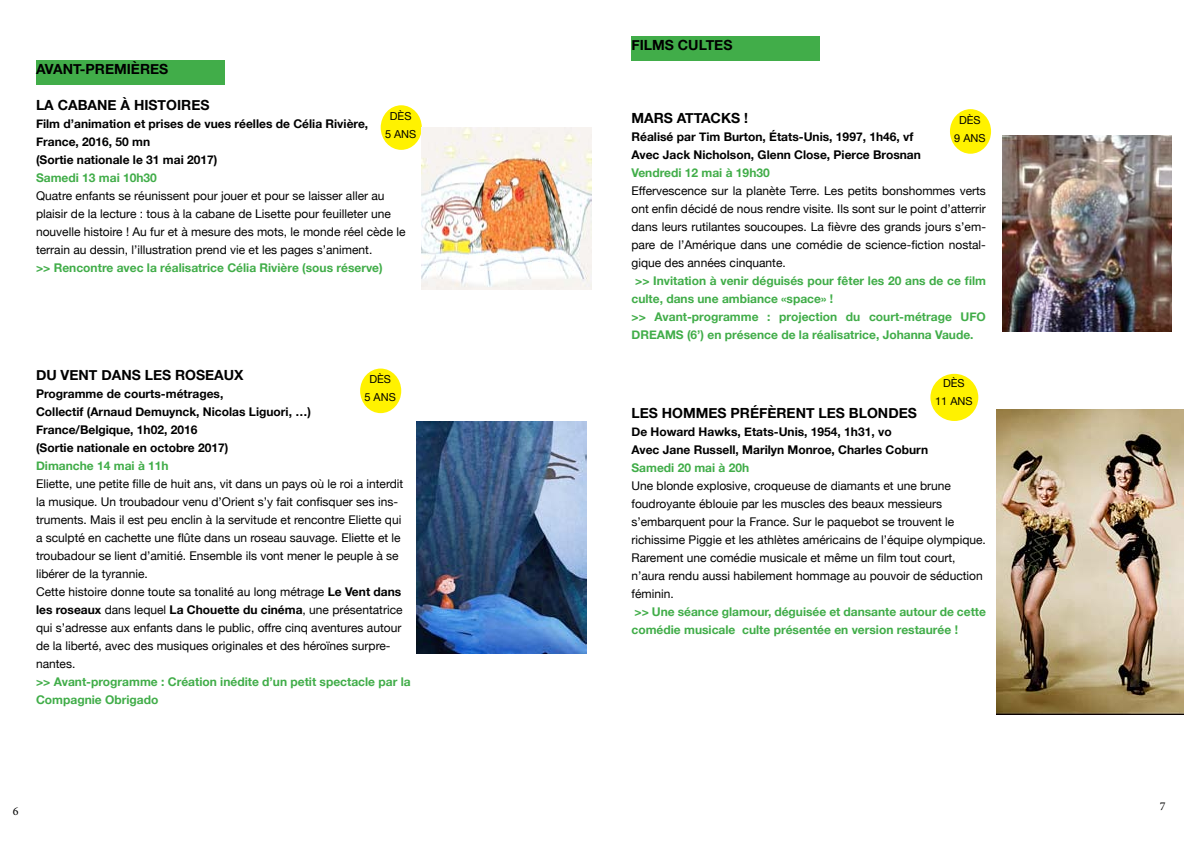
<style>
.page{position:relative;width:1191px;height:842px;background:#fff}
.page>*{position:absolute;margin:0;border:0;box-sizing:border-box;transform-origin:0 0}
.t1{font:700 14px "Helvetica Neue";color:#000}
.t2{font:12px/18px "Helvetica Neue";color:#000}
.t3{font:700 12px/18px "Helvetica Neue";color:#41ad49}
.t4{font:700 12px/18px "Helvetica Neue";color:#000}
.t5{font:12px "Minion Pro";color:#000}
.t6{font:11px/18px "Helvetica Neue";color:#000;text-align:center}
.s1{font-weight:700}
</style>
<div class="page">
<div style="left:36px;top:60px;width:188px;height:24px;background:#41ad49"></div>
<div style="left:381px;top:105px;width:41px;height:45px;background:#fff200;border-radius:50%"></div>
<div style="left:360px;top:369px;width:41px;height:44px;background:#fff200;border-radius:50%"></div>
<img style="left:422px;top:128px;width:169px;height:161px">
<img style="left:417px;top:421px;width:169px;height:232px">
<div style="left:631px;top:36px;width:188px;height:24px;background:#41ad49"></div>
<div style="left:950px;top:109px;width:41px;height:45px;background:#fff200;border-radius:50%"></div>
<div style="left:930px;top:374px;width:48px;height:47px;background:#fff200;border-radius:50%"></div>
<img style="left:1002px;top:135px;width:169px;height:197px">
<img style="left:996px;top:409px;width:187px;height:306px">
<p class="t1" style="left:36px;top:60px;width:134px">AVANT-PREMIÈRES</p>
<p class="t1" style="left:36px;top:97px;width:175px">LA CABANE À HISTOIRES</p>
<p class="t4" style="left:36px;top:115px;width:334px">Film d’animation et prises de vues réelles de Célia Rivière,<br>France, 2016, 50 mn<br>(Sortie nationale le 31 mai 2017)</p>
<p class="t3" style="left:36px;top:169px;width:122px">Samedi 13 mai 10h30</p>
<p class="t2" style="left:36px;top:187px;width:371px">Quatre enfants se réunissent pour jouer et pour se laisser aller au plaisir de la lecture : tous à la cabane de Lisette pour feuilleter une nouvelle histoire ! Au fur et à mesure des mots, le monde réel cède le terrain au dessin, l’illustration prend vie et les pages s’animent.</p>
<p class="t3" style="left:36px;top:259px;width:348px">&gt;&gt; Rencontre avec la réalisatrice Célia Rivière (sous réserve)</p>
<p class="t6" style="left:385px;top:107px;width:33px">DÈS<br>5 ANS</p>
<p class="t1" style="left:36px;top:367px;width:209px">DU VENT DANS LES ROSEAUX</p>
<p class="t4" style="left:36px;top:385px;width:276px">Programme de courts-métrages,<br>Collectif (Arnaud Demuynck, Nicolas Liguori, …)<br>France/Belgique, 1h02, 2016<br>(Sortie nationale en octobre 2017)</p>
<p class="t3" style="left:36px;top:457px;width:134px">Dimanche 14 mai à 11h</p>
<p class="t2" style="left:36px;top:475px;width:369px">Eliette, une petite fille de huit ans, vit dans un pays où le roi a interdit la musique. Un troubadour venu d’Orient s’y fait confisquer ses ins&shy;truments. Mais il est peu enclin à la servitude et rencontre Eliette qui a sculpté en cachette une flûte dans un roseau sauvage. Eliette et le troubadour se lient d’amitié. Ensemble ils vont mener le peuple à se libérer de la tyrannie.<br>Cette histoire donne toute sa tonalité au long métrage <span class="s1">Le Vent dans les roseaux</span> dans lequel <span class="s1">La Chouette du cinéma</span>, une présentatrice qui s’adresse aux enfants dans le public, offre cinq aventures autour de la liberté, avec des musiques originales et des héroïnes surpre&shy;nantes.</p>
<p class="t3" style="left:36px;top:673px;width:376px">&gt;&gt; Avant-programme : Création inédite d’un petit spectacle par la<br>Compagnie Obrigado</p>
<p class="t6" style="left:364px;top:370px;width:33px">DÈS<br>5 ANS</p>
<p class="t5" style="left:13px;top:803px;width:7px">6</p>
<p class="t1" style="left:631px;top:36px;width:102px">FILMS CULTES</p>
<p class="t1" style="left:631px;top:109px;width:118px">MARS ATTACKS !</p>
<p class="t4" style="left:631px;top:127px;width:291px">Réalisé par Tim Burton, États-Unis, 1997, 1h46, vf<br>Avec Jack Nicholson, Glenn Close, Pierce Brosnan</p>
<p class="t3" style="left:631px;top:163px;width:140px">Vendredi 12 mai à 19h30</p>
<p class="t2" style="left:631px;top:181px;width:356px;text-align:justify">Effervescence sur la planète Terre. Les petits bonshommes verts ont enfin décidé de nous rendre visite. Ils sont sur le point d’atterrir dans leurs rutilantes soucoupes. La fièvre des grands jours s’em&shy;pare de l’Amérique dans une comédie de science-fiction nostal&shy;gique des années cinquante.</p>
<p class="t3" style="left:631px;top:271px;width:356px;text-indent:4px">&gt;&gt; Invitation à venir déguisés pour fêter les 20 ans de ce film culte, dans une ambiance «space» !<br>&gt;&gt; Avant-programme : projection du court-métrage UFO DREAMS (6’) en présence de la réalisatrice, Johanna Vaude.</p>
<p class="t6" style="left:954px;top:111px;width:33px">DÈS<br>9 ANS</p>
<p class="t6" style="left:935px;top:374px;width:39px">DÈS<br>11 ANS</p>
<p class="t1" style="left:631px;top:404px;width:287px">LES HOMMES PRÉFÈRENT LES BLONDES</p>
<p class="t4" style="left:631px;top:423px;width:298px">De Howard Hawks, Etats-Unis, 1954, 1h31, vo<br>Avec Jane Russell, Marilyn Monroe, Charles Coburn</p>
<p class="t3" style="left:631px;top:459px;width:119px">Samedi 20 mai à 20h</p>
<p class="t2" style="left:631px;top:477px;width:356px">Une blonde explosive, croqueuse de diamants et une brune foudroyante éblouie par les muscles des beaux messieurs s’embarquent pour la France. Sur le paquebot se trouvent le richissime Piggie et les athlètes américains de l’équipe olympique.<br>Rarement une comédie musicale et même un film tout court, n’aura rendu aussi habilement hommage au pouvoir de séduction féminin.</p>
<p class="t3" style="left:631px;top:603px;width:356px">&gt;&gt; Une séance glamour, déguisée et dansante autour de cette comédie musicale culte présentée en version restaurée !</p>
<p class="t5" style="left:1159px;top:798px;width:7px">7</p>
</div>
